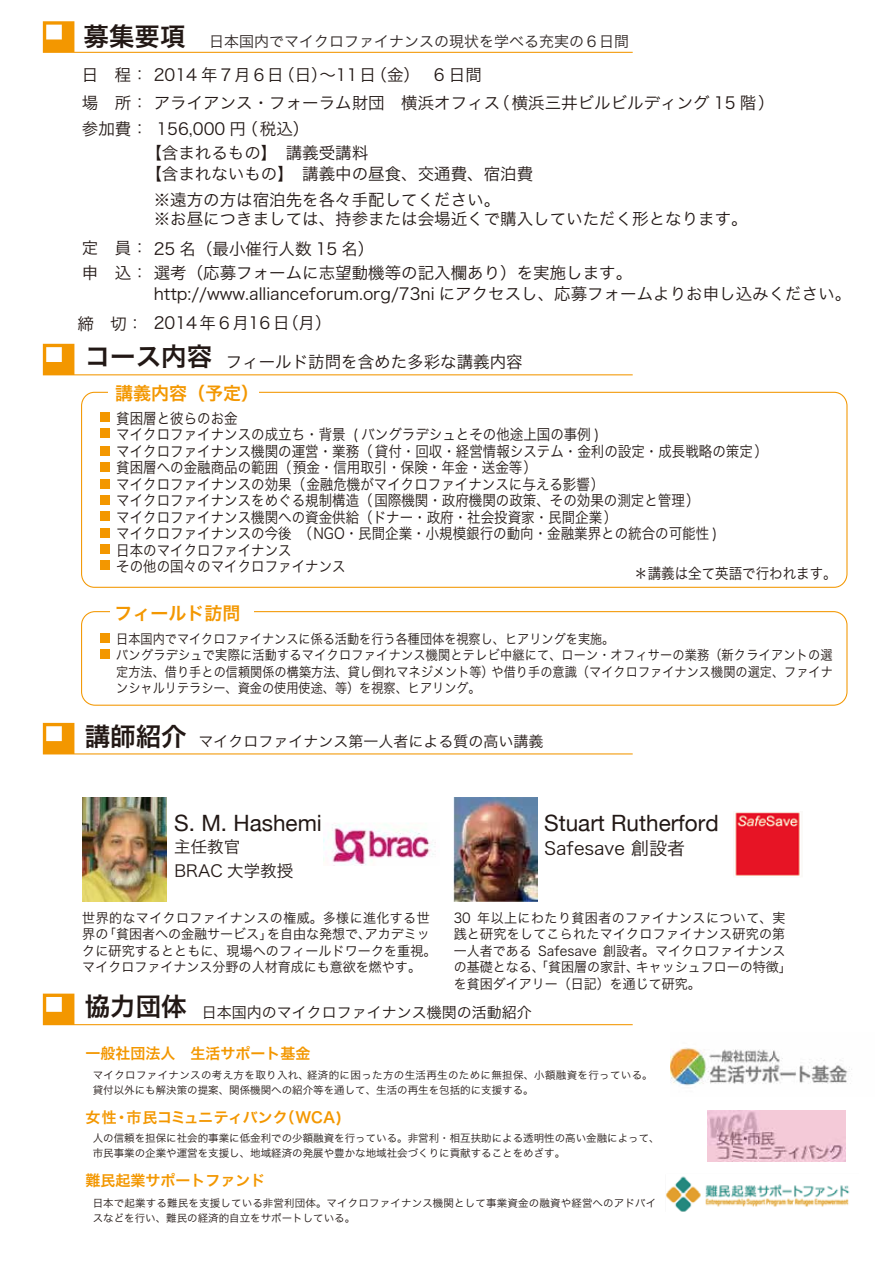
<style>
.page{position:relative;width:893px;height:1263px;background:#fff}
.page>*{position:absolute;margin:0;border:0;box-sizing:border-box;transform-origin:0 0}
.t1{font:25.5px "Hira Kaku Pro N W6";color:#221815}
.t2{font:22.5px "Helvetica Neue";color:#221815}
.t3{font:18px "Hira Kaku Pro N W6";color:#f39700}
.t4{font:18px "Hira Kaku Pro W3";color:#221815}
.t5{font:16.5px/21.8px "Hira Kaku Pro N W3";color:#221815}
.t6{font:16.5px/24px "Hira Kaku Pro W3";color:#221815}
.t7{font:15px/16.5px "Hira Kaku Pro N W3";color:#221815;scale:.9 1}
.t8{font:15px "Hira Kaku Pro N W3";color:#221815}
.t9{font:15px "Hira Kaku Pro W6";color:#f39700}
.t10{font:15px "Hira Kaku Pro N W3";color:#2f2725}
.t11{font:13.5px/16.5px "Hira Kaku Pro N W3";letter-spacing:.005em;color:#221815;scale:.9 1}
.t12{font:13.5px/16.5px "Hira Kaku Pro W3";color:#221815;scale:.96 1}
.t13{font:13.5px/16.5px "Hira Kaku Pro W3";color:#221815}
.t14{font:10.5px/15px "Hira Kaku Pro W3";color:#221815}
.t15{font:10.5px/15px "Hira Kaku Pro W3";letter-spacing:.03em;color:#221815}
.s1{font-family:"Hira Kaku Pro N W6";font-size:25.5px}
</style>
<div class="page">
<div style="left:100px;top:429px;width:9px;height:9px;background:#f39700"></div>
<div style="left:100px;top:412px;width:9px;height:10px;background:#f39700"></div>
<div style="left:100px;top:446px;width:9px;height:9px;background:#f39700"></div>
<div style="left:100px;top:462px;width:9px;height:9px;background:#f39700"></div>
<div style="left:100px;top:479px;width:9px;height:9px;background:#f39700"></div>
<div style="left:100px;top:495px;width:9px;height:10px;background:#f39700"></div>
<div style="left:100px;top:512px;width:9px;height:9px;background:#f39700"></div>
<div style="left:100px;top:528px;width:9px;height:10px;background:#f39700"></div>
<div style="left:100px;top:544px;width:9px;height:10px;background:#f39700"></div>
<div style="left:100px;top:560px;width:9px;height:10px;background:#f39700"></div>
<div style="left:100px;top:633px;width:9px;height:9px;background:#f39700"></div>
<div style="left:100px;top:649px;width:9px;height:10px;background:#f39700"></div>
<img style="left:323px;top:823px;width:113px;height:42px">
<div style="left:81px;top:392px;width:766px;height:196px;border:1px solid #f39700;border-radius:13px"></div>
<svg style="left:43px;top:21px;width:590px;height:32px"></svg>
<svg style="left:43px;top:344px;width:590px;height:31px"></svg>
<svg style="left:43px;top:723px;width:590px;height:31px"></svg>
<svg style="left:43px;top:993px;width:590px;height:32px"></svg>
<div style="left:81px;top:611px;width:766px;height:95px;border:1px solid #f39700;border-radius:14px"></div>
<img style="left:707px;top:1110px;width:139px;height:51px">
<img style="left:670px;top:1048px;width:182px;height:38px">
<img style="left:454px;top:798px;width:83px;height:103px">
<img style="left:82px;top:797px;width:85px;height:105px">
<img style="left:735px;top:812px;width:65px;height:64px">
<div style="left:108px;top:381px;width:151px;height:29px;background:#fff"></div>
<div style="left:110px;top:602px;width:143px;height:29px;background:#fff"></div>
<img style="left:666px;top:1176px;width:184px;height:35px">
<h1 class="t1" style="left:84px;top:14px;width:103px">募集要項</h1>
<p class="t5" style="left:82px;top:62px;width:401px">日　程： 2014 年７月６日（日）～11日（金）　6 日間</p>
<p class="t10" style="left:209px;top:28px;width:421px">日本国内でマイクロファイナンスの現状を学べる充実の６日間</p>
<p class="t5" style="left:82px;top:88px;width:694px;line-height:26.8px">場　所：アライアンス・フォーラム財団　横浜オフィス（横浜三井ビルビルディング 15 階）参加費：</p>
<p class="t5" style="left:145px;top:140px;width:389px">【含まれるもの】　講義受講料<br>【含まれないもの】　講義中の昼食、交通費、宿泊費</p>
<p class="t5" style="left:154px;top:188px;width:595px;line-height:19.5px">※遠方の方は宿泊先を各々手配してください。<br>※お昼につきましては、持参または会場近くで購入していただく形となります。</p>
<p class="t5" style="left:156px;top:117px;width:154px">156,000 円（税込）</p>
<p class="t5" style="left:82px;top:237px;width:294px">定　員： 25 名（最小催行人数 15 名）</p>
<p class="t5" style="left:154px;top:260px;width:699px;text-indent:-72px">申　込：選考（応募フォームに志望動機等の記入欄あり）を実施します。http://www.allianceforum.org/73ni にアクセスし、応募フォームよりお申し込みください。</p>
<p class="t5" style="left:154px;top:310px;width:179px">2014年６月16 日（月）</p>
<p class="t5" style="left:77px;top:312px;width:67px">締　切：</p>
<h1 class="t1" style="left:85px;top:333px;width:129px">コース内容</h1>
<p class="t5" style="left:226px;top:349px;width:298px">フィールド訪問を含めた多彩な講義内容</p>
<p class="t3" style="left:115px;top:376px;width:145px">講義内容（予定）</p>
<p class="t7" style="left:116px;top:409px;width:725px">貧困層と彼らのお金<br>マイクロファイナンスの成立ち・背景　( バングラデシュとその他途上国の事例 )<br>マイクロファイナンス機関の運営・業務（貸付・回収・経営情報システム・金利の設定・成長戦略の策定）貧困層への金融商品の範囲（預金・信用取引・保険・年金・送金等）<br>マイクロファイナンスの効果（金融危機がマイクロファイナンスに与える影響）<br>マイクロファイナンスをめぐる規制構造（国際機関・政府機関の政策、その効果の測定と管理）<br>マイクロファイナンス機関への資金供給（ドナー・政府・社会投資家・民間企業）<br>マイクロファイナンスの今後　（NGO・民間企業・小規模銀行の動向・金融業界との統合の可能性 )<br>日本のマイクロファイナンス<br>その他の国々のマイクロファイナンス</p>
<p class="t7" style="left:634px;top:564px;width:227px">＊講義は全て英語で行われます。</p>
<p class="t3" style="left:114px;top:596px;width:127px">フィールド訪問</p>
<p class="t11" style="left:116px;top:629px;width:798px">日本国内でマイクロファイナンスに係る活動を行う各種団体を視察し、ヒアリングを実施。<br>バングラデシュで実際に活動するマイクロファイナンス機関とテレビ中継にて、ローン・オフィサーの業務（新クライアントの選定方法、借り手との信頼関係の構築方法、貸し倒れマネジメント等）や借り手の意識（マイクロファイナンス機関の選定、ファイナンシャルリテラシー、資金の使用使途、等）を視察、ヒアリング。</p>
<p class="t8" style="left:85px;top:728px;width:460px"><span class="s1">講師紹介</span> マイクロファイナンス第一人者による質の高い講義</p>
<h2 class="t2" style="left:174px;top:807px;width:149px">S. M. Hashemi</h2>
<p class="t6" style="left:174px;top:834px;width:120px">主任教官<br>BRAC 大学教授</p>
<p class="t13" style="left:82px;top:908px;width:356px">世界的なマイクロファイナンスの権威。多様に進化する世界の「貧困者への金融サービス」を自由な発想で、アカデミックに研究するとともに、現場へのフィールドワークを重視。マイクロファイナンス分野の人材育成にも意欲を燃やす。</p>
<h2 class="t2" style="left:544px;top:807px;width:176px">Stuart Rutherford</h2>
<p class="t4" style="left:544px;top:832px;width:160px">Safesave 創設者　</p>
<p class="t12" style="left:454px;top:908px;width:354px">30 年以上にわたり貧困者のファイナンスについて、実践と研究をしてこられたマイクロファイナンス研究の第一人者である Safesave 創設者。マイクロファイナンスの基礎となる、「貧困層の家計、キャッシュフローの特徴」を貧困ダイアリー（日記）を通じて研究。</p>
<p class="t8" style="left:85px;top:998px;width:449px"><span class="s1">協力団体</span> 日本国内のマイクロファイナンス機関の活動紹介</p>
<p class="t9" style="left:85px;top:1040px;width:226px">一般社団法人　生活サポート基金</p>
<p class="t15" style="left:93px;top:1066px;width:562px">マイクロファイナンスの考え方を取り入れ、経済的に困った方の生活再生のために無担保、小額融資を行っている。貸付以外にも解決策の提案、関係機関への紹介等を通して、生活の再生を包括的に支援する。</p>
<p class="t14" style="left:93px;top:1130px;width:568px">人の信頼を担保に社会的事業に低金利での少額融資を行っている。非営利・相互扶助による透明性の高い金融によって、市民事業の企業や運営を支援し、地域経済の発展や豊かな地域社会づくりに貢献することをめざす。</p>
<p class="t14" style="left:93px;top:1194px;width:565px">日本で起業する難民を支援している非営利団体。マイクロファイナンス機関として事業資金の融資や経営へのアドバイスなどを行い、難民の経済的自立をサポートしている。</p>
<p class="t9" style="left:85px;top:1103px;width:258px">女性・市民コミュニティバンク（WCA)</p>
<p class="t9" style="left:85px;top:1167px;width:181px">難民起業サポートファンド</p>
</div>
